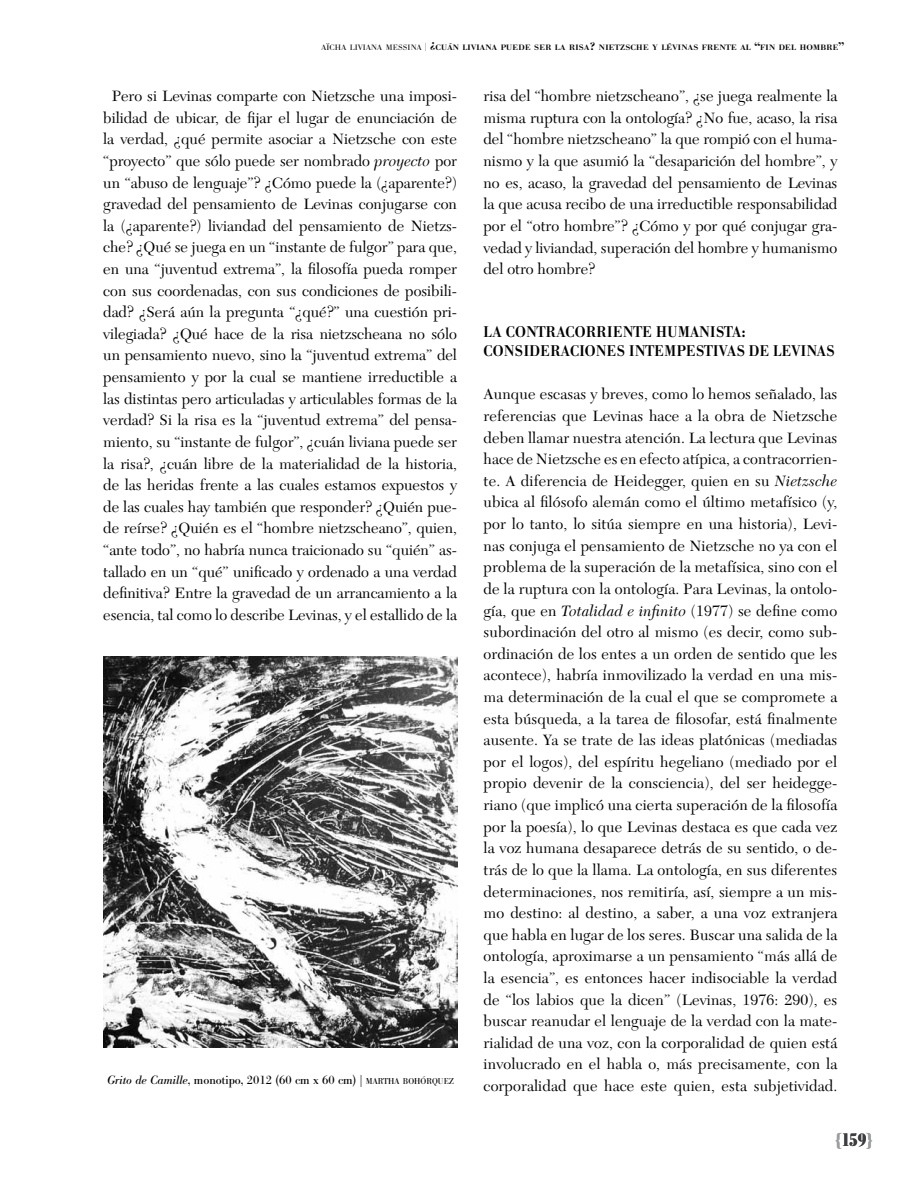
<style>
.page{position:relative;width:915px;height:1191px;background:#fff}
.page>*{position:absolute;margin:0;border:0;box-sizing:border-box;transform-origin:0 0}
.t1{font:700 condensed 18px "Bodoni BE";color:#3e3d40}
.t2{font:15.6px/21.6px "New Caledonia";color:#000;text-align:justify}
.t3{font:500 15.3px/19.5px "Bodoni BE";letter-spacing:.02em;color:#000;scale:.92 1}
.t4{font:12px "Bodoni BE";color:#000}
.t5{font:500 7.8px "Bodoni BE";letter-spacing:.02em;color:#000;scale:1.09 1}
.s1{font-weight:300}
.s2{font-weight:300;font-size:8.25px}
.s3{font-size:11.1px}
.s4{font-style:italic}
.s5{font-size:8.4px}
.s6{color:#9c9e9f}
</style>
<div class="page">
<img style="left:103px;top:656px;width:354px;height:391px">
<p class="t5" style="left:321px;top:43px;width:484px"><span class="s1">AÏCHA LIVIANA MESSINA</span> <span class="s2">|</span> <span class="s3">¿</span>CUÁN LIVIANA PUEDE SER LA RISA<span class="s3">?</span> NIETZSCHE Y LÉVINAS FRENTE AL <span class="s3">“</span>FIN DEL HOMBRE<span class="s3">”∗</span></p>
<p class="t2" style="left:103px;top:85px;width:355px;text-align:center">Pero si Levinas comparte con Nietzsche una imposi&shy;bilidad de ubicar, de fijar el lugar de enunciación de la verdad, ¿qué permite asociar a Nietzsche con este “proyecto” que sólo puede ser nombrado <span class="s4">proyecto</span> por un “abuso de lenguaje”? ¿Cómo puede la (¿aparente?) gravedad del pensamiento de Levinas conjugarse con la (¿aparente?) liviandad del pensamiento de Nietzs&shy;che? ¿Qué se juega en un “instante de fulgor” para que, en una “juventud extrema”, la filosofía pueda romper con sus coordenadas, con sus condiciones de posibili&shy;dad? ¿Será aún la pregunta “¿qué?” una cuestión pri&shy;vilegiada? ¿Qué hace de la risa nietzscheana no sólo un pensamiento nuevo, sino la “juventud extrema” del pensamiento y por la cual se mantiene irreductible a las distintas pero articuladas y articulables formas de la verdad? Si la risa es la “juventud extrema” del pensa&shy;miento, su “instante de fulgor”, ¿cuán liviana puede ser la risa?, ¿cuán libre de la materialidad de la historia, de las heridas frente a las cuales estamos expuestos y de las cuales hay también que responder? ¿Quién pue&shy;de reírse? ¿Quién es el “hombre nietzscheano”, quien, “ante todo”, no habría nunca traicionado su “quién” as&shy;tallado en un “qué” unificado y ordenado a una verdad definitiva? Entre la gravedad de un arrancamiento a la esencia, tal como lo describe Levinas, y el estallido de la</p>
<p class="t2" style="left:483px;top:86px;width:355px">risa del “hombre nietzscheano”, ¿se juega realmente la misma ruptura con la ontología? ¿No fue, acaso, la risa del “hombre nietzscheano” la que rompió con el huma&shy;nismo y la que asumió la “desaparición del hombre”, y no es, acaso, la gravedad del pensamiento de Levinas la que acusa recibo de una irreductible responsabilidad por el “otro hombre”? ¿Cómo y por qué conjugar gra&shy;vedad y liviandad, superación del hombre y humanismo del otro hombre?</p>
<p class="t3" style="left:483px;top:322px;width:383px">LA CONTRACORRIENTE HUMANISTA:<br>CONSIDERACIONES INTEMPESTIVAS DE LEVINAS</p>
<p class="t2" style="left:483px;top:384px;width:355px">Aunque escasas y breves, como lo hemos señalado, las referencias que Levinas hace a la obra de Nietzsche deben llamar nuestra atención. La lectura que Levinas hace de Nietzsche es en efecto atípica, a contracorrien&shy;te. A diferencia de Heidegger, quien en su <span class="s4">Nietzsche </span>ubica al filósofo alemán como el último metafísico (y, por lo tanto, lo sitúa siempre en una historia), Levi&shy;nas conjuga el pensamiento de Nietzsche no ya con el problema de la superación de la metafísica, sino con el de la ruptura con la ontología. Para Levinas, la ontolo&shy;gía, que en <span class="s4">Totalidad e infinito</span> (1977) se define como subordinación del otro al mismo (es decir, como sub&shy;ordinación de los entes a un orden de sentido que les acontece), habría inmovilizado la verdad en una mis&shy;ma determinación de la cual el que se compromete a esta búsqueda, a la tarea de filosofar, está finalmente ausente. Ya se trate de las ideas platónicas (mediadas por el logos), del espíritu hegeliano (mediado por el propio devenir de la consciencia), del ser heidegge&shy;riano (que implicó una cierta superación de la filosofía por la poesía), lo que Levinas destaca es que cada vez la voz humana desaparece detrás de su sentido, o de&shy;trás de lo que la llama. La ontología, en sus diferentes determinaciones, nos remitiría, así, siempre a un mis&shy;mo destino: al destino, a saber, a una voz extranjera que habla en lugar de los seres. Buscar una salida de la ontología, aproximarse a un pensamiento “más allá de la esencia”, es entonces hacer indisociable la verdad de “los labios que la dicen” (Levinas, 1976: 290), es buscar reanudar el lenguaje de la verdad con la mate&shy;rialidad de una voz, con la corporalidad de quien está involucrado en el habla o, más precisamente, con la corporalidad que hace este quien, esta subjetividad.</p>
<p class="t4" style="left:107px;top:1073px;width:348px"><span class="s4">Grito de Camille</span>, monotipo, 2012 (60 cm x 60 cm) | <span class="s5">MARTHA BOHÓRQUEZ</span></p>
<p class="t1" style="left:834px;top:1129px;width:39px"><span class="s6">{</span>159<span class="s6">}</span></p>
</div>
